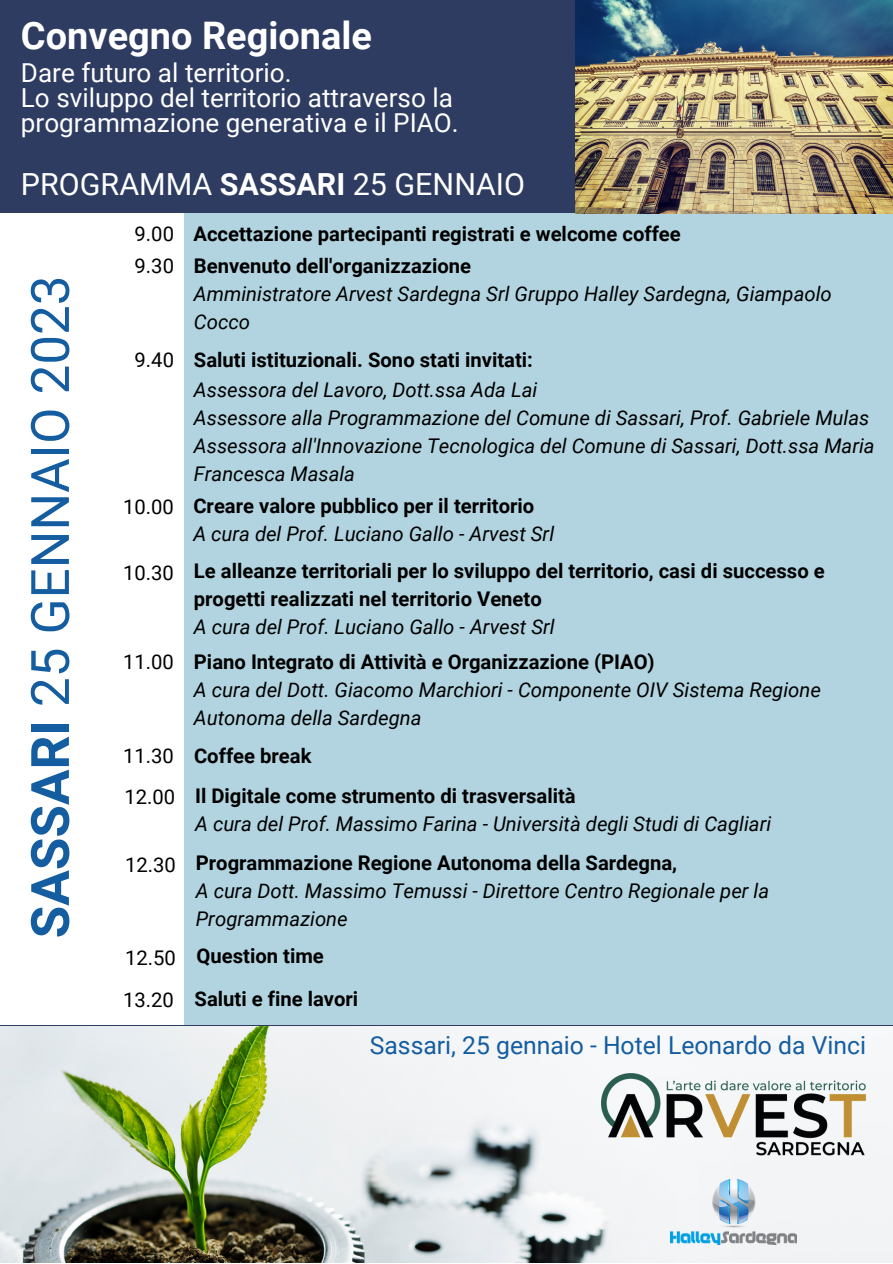
<style>
.page{position:relative;width:893px;height:1264px;background:#fff}
.page>*{position:absolute;margin:0;border:0;box-sizing:border-box;transform-origin:0 0}
.t1{font:52.95px "Roboto";color:#145da0}
.t2{font:700 37.95px "Roboto";color:#fff}
.t3{font:30.45px "Roboto";color:#fff}
.t4{font:26.1px/24.8px "Roboto";color:#fff}
.t5{font:24.75px "Roboto";color:#145da0}
.t6{font:italic 20.25px/28px "Roboto";color:#000}
.t7{font:700 20.25px/32px "Roboto";color:#000}
.t8{font:20.25px "Roboto";color:#000}
.s1{font-weight:700}
.s2{font-weight:400}
</style>
<div class="page">
<img style="left:0;top:1026px;width:892px;height:236px">
<div style="left:0;top:0;width:574px;height:760px;background:#2e3c61"></div>
<div style="left:0;top:213px;width:892px;height:812px;background:#b1d4e0"></div>
<div style="left:0;top:213px;width:184px;height:812px;background:#fff"></div>
<img style="left:575px;top:0;width:317px;height:213px">
<img style="left:671px;top:1179px;width:125px;height:65px">
<img style="left:601px;top:1073px;width:266px;height:86px">
<h2 class="t2" style="left:21px;top:14px;width:352px">Convegno Regionale</h2>
<p class="t4" style="left:21px;top:61px;width:439px">Dare futuro al territorio.<br>Lo sviluppo del territorio attraverso la programmazione generativa e il PIAO.</p>
<h3 class="t3" style="left:21px;top:166px;width:505px">PROGRAMMA <span class="s1">SASSARI</span> 25 GENNAIO</h3>
<h1 class="t1" style="left:20px;top:938px;width:664px;rotate:-90deg"><span class="s1">SASSARI</span> 25 GENNAIO 2023</h1>
<p class="t7" style="left:194px;top:218px;width:488px;text-indent:-59px"><span class="s2">9.00</span> Accettazione partecipanti registrati e welcome coffee<br>Benvenuto dell'organizzazione</p>
<p class="t6" style="left:194px;top:280px;width:639px">Amministratore Arvest Sardegna Srl Gruppo Halley Sardegna, Giampaolo<br>Cocco</p>
<p class="t8" style="left:135px;top:254px;width:41px">9.30</p>
<p class="t7" style="left:135px;top:344px;width:400px"><span class="s2">9.40</span> Saluti istituzionali. Sono stati invitati:</p>
<p class="t6" style="left:194px;top:376px;width:682px">Assessora del Lavoro, Dott.ssa Ada Lai<br>Assessore alla Programmazione del Comune di Sassari, Prof. Gabriele Mulas Assessora all'Innovazione Tecnologica del Comune di Sassari, Dott.ssa Maria Francesca Masala</p>
<p class="t8" style="left:123px;top:495px;width:52px">10.00</p>
<p class="t7" style="left:193px;top:490px;width:342px">Creare valore pubblico per il territorio</p>
<p class="t6" style="left:193px;top:520px;width:362px">A cura del Prof. Luciano Gallo - Arvest Srl</p>
<p class="t8" style="left:123px;top:561px;width:52px">10.30</p>
<p class="t7" style="left:194px;top:557px;width:632px;line-height:28px">Le alleanze territoriali per lo sviluppo del territorio, casi di successo e progetti realizzati nel territorio Veneto</p>
<p class="t6" style="left:194px;top:613px;width:362px">A cura del Prof. Luciano Gallo - Arvest Srl</p>
<p class="t8" style="left:123px;top:650px;width:52px">11.00</p>
<p class="t7" style="left:194px;top:645px;width:462px">Piano Integrato di Attività e Organizzazione (PIAO)</p>
<p class="t6" style="left:194px;top:675px;width:628px">A cura del Dott. Giacomo Marchiori - Componente OIV Sistema Regione<br>Autonoma della Sardegna</p>
<p class="t7" style="left:195px;top:736px;width:382px;line-height:39.6px;text-indent:-72px"><span class="s2">11.30</span> Coffee break<br>Il Digitale come strumento di trasversalità</p>
<p class="t6" style="left:195px;top:809px;width:577px">A cura del Prof. Massimo Farina - Università degli Studi di Cagliari</p>
<p class="t8" style="left:124px;top:785px;width:52px">12.00</p>
<p class="t8" style="left:125px;top:853px;width:52px">12.30</p>
<p class="t7" style="left:196px;top:846px;width:483px">Programmazione Regione Autonoma della Sardegna,</p>
<p class="t6" style="left:196px;top:876px;width:574px">A cura Dott. Massimo Temussi - Direttore Centro Regionale per la<br>Programmazione</p>
<p class="t7" style="left:125px;top:940px;width:200px"><span class="s2">12.50</span> Question time</p>
<p class="t7" style="left:123px;top:982px;width:236px"><span class="s2">13.20</span> Saluti e fine lavori</p>
<p class="t5" style="left:370px;top:1030px;width:497px">Sassari, 25 gennaio - Hotel Leonardo da Vinci</p>
</div>
